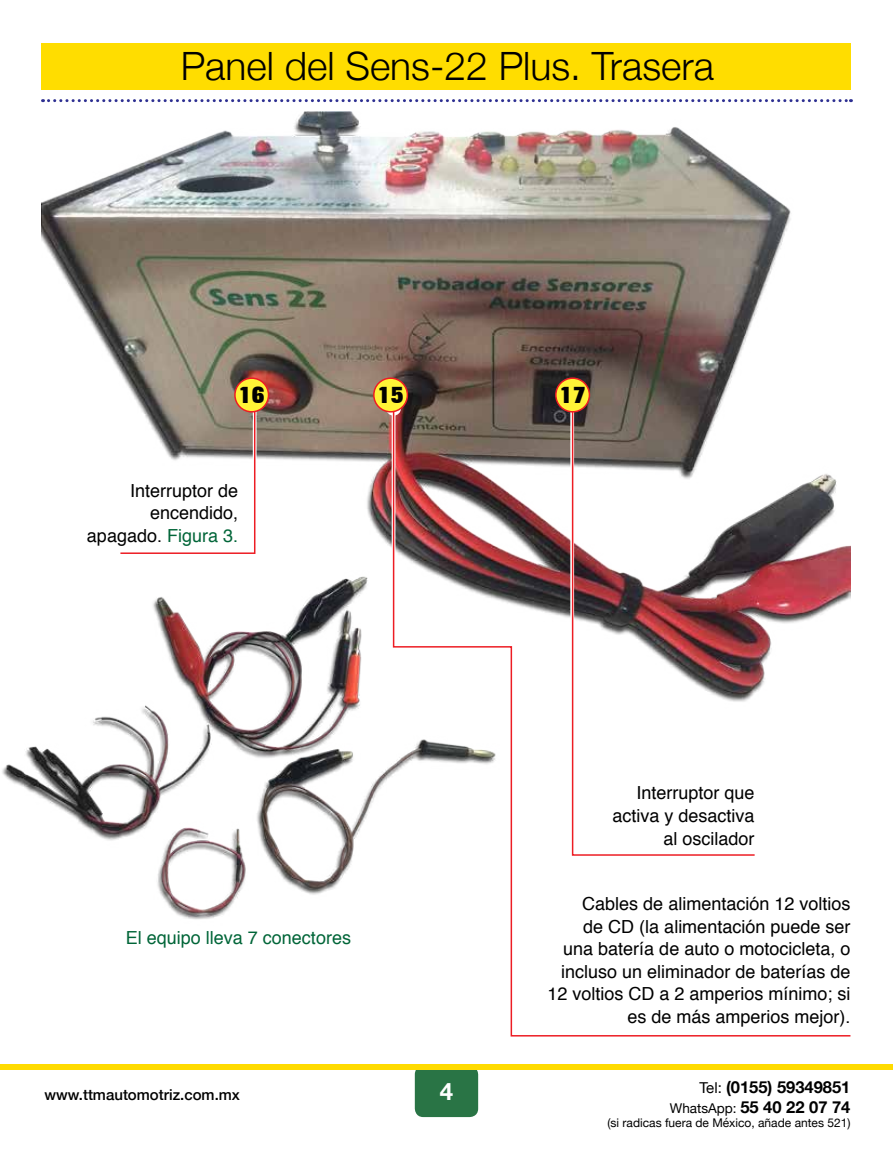
<style>
.page{position:relative;width:893px;height:1149px;background:#fff}
.page>*{position:absolute;margin:0;border:0;box-sizing:border-box;transform-origin:0 0}
.t1{font:300 39px "Helvetica Neue";color:#000}
.t2{font:800 24px "Folio BT";color:#000;scale:.75 1}
.t3{font:700 24px "Helvetica Neue";color:#fff}
.t4{font:18px/22.5px "Helvetica";color:#000;text-align:right}
.t5{font:18px "Helvetica";color:#006538}
.t6{font:700 16.5px/19.8px "Helvetica Neue";color:#000;text-align:right}
.t7{font:500 15px "Helvetica Neue";color:#000}
.t8{font:12px "Helvetica Neue";color:#000}
.s1{color:#006538}
.s2{font-weight:400;font-size:15px}
.s3{font-weight:400;font-size:13.5px}
</style>
<div class="page">
<div style="left:415px;top:1065px;width:63px;height:51px;background:#297445;border-radius:9px"></div>
<div style="left:0;top:1063px;width:893px;height:6px;background:#ffdb00"></div>
<img style="left:41px;top:111px;width:750px;height:293px">
<svg style="left:258px;top:404px;width:134px;height:144px"></svg>
<div style="left:42px;top:43px;width:809px;height:47px;background:#fd0"></div>
<svg style="left:43px;top:99px;width:808px;height:3px"></svg>
<svg style="left:392px;top:396px;width:459px;height:640px"></svg>
<svg style="left:117px;top:395px;width:141px;height:159px"></svg>
<div style="left:556px;top:378px;width:33px;height:33px;background:#fff337;border-radius:50%"></div>
<div style="left:555px;top:377px;width:35px;height:35px;border:2px solid #ed1d24;border-radius:50%"></div>
<div style="left:374px;top:378px;width:33px;height:33px;background:#fff337;border-radius:50%"></div>
<div style="left:373px;top:377px;width:35px;height:35px;border:2px solid #ed1d24;border-radius:50%"></div>
<div style="left:235px;top:378px;width:33px;height:33px;background:#fff337;border-radius:50%"></div>
<div style="left:234px;top:377px;width:35px;height:35px;border:2px solid #ed1d24;border-radius:50%"></div>
<img style="left:2px;top:554px;width:515px;height:389px">
<h1 class="t1" style="left:181px;top:35px;width:535px">Panel del Sens-22 Plus. Trasera</h1>
<h2 class="t2" style="left:239px;top:380px;width:36px">16</h2>
<h2 class="t2" style="left:378px;top:380px;width:36px">15</h2>
<h2 class="t2" style="left:560px;top:380px;width:36px">17</h2>
<p class="t4" style="left:87px;top:479px;width:153px">Interruptor de encendido, apagado. <span class="s1">Figura 3.</span></p>
<p class="t5" style="left:126px;top:923px;width:227px">El equipo lleva 7 conectores</p>
<p class="t4" style="left:613px;top:782px;width:144px">Interruptor que activa y desactiva al oscilador</p>
<p class="t4" style="left:547px;top:893px;width:305px">Cables de alimentación 12 voltios<br>de CD (la alimentación puede ser<br>una batería de auto o motocicleta, o incluso un eliminador de baterías de 12 voltios CD a 2 amperios mínimo; si es de más amperios mejor).</p>
<p class="t7" style="left:45px;top:1081px;width:197px">www.ttmautomotriz.com.mx</p>
<p class="t6" style="left:670px;top:1076px;width:182px"><span class="s2">Tel:</span> (0155) 59349851<br><span class="s3">WhatsApp:</span> 55 40 22 07 74</p>
<p class="t8" style="left:607px;top:1113px;width:244px">(si radicas fuera de México, añade antes 521)</p>
<h2 class="t3" style="left:440px;top:1072px;width:15px">4</h2>
</div>
